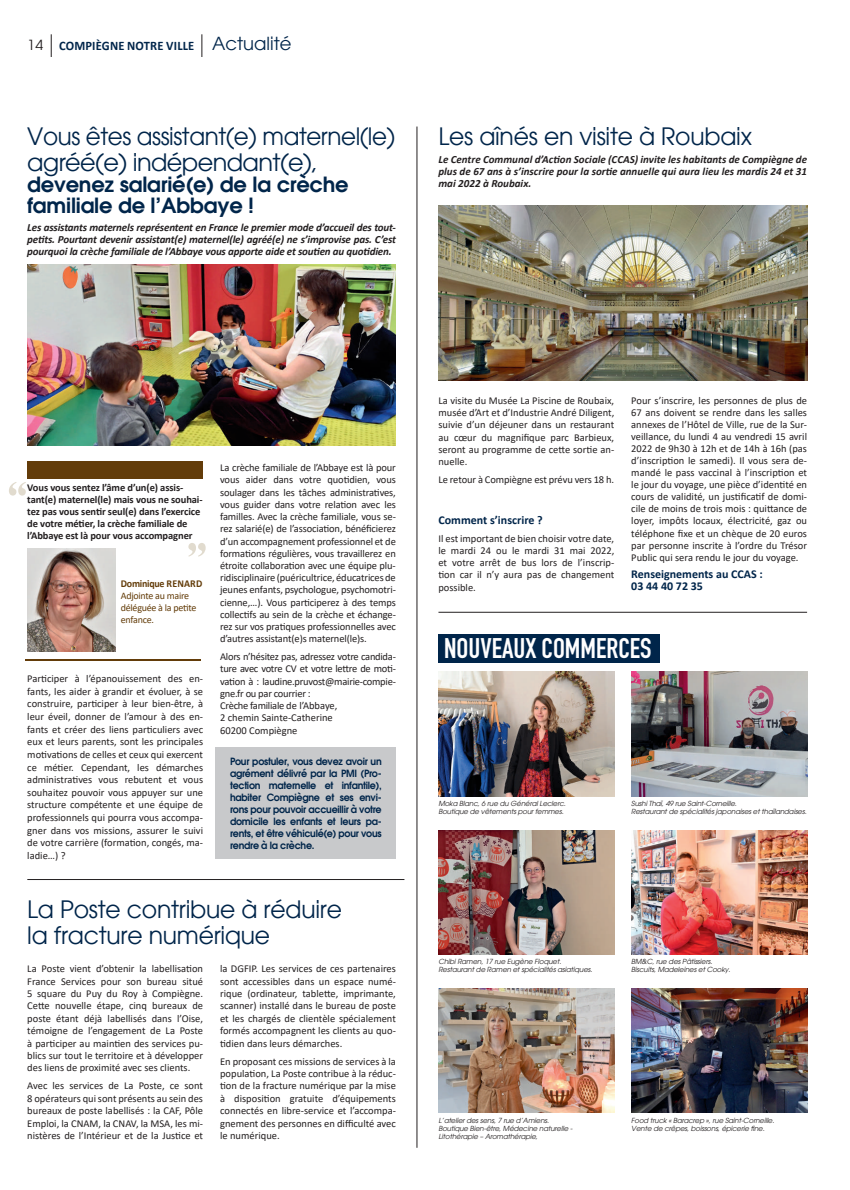
<style>
.page{position:relative;width:850px;height:1190px;background:#fff}
.page>*{position:absolute;margin:0;border:0;box-sizing:border-box;transform-origin:0 0}
.t1{font:28px "DIN Engschrift Std";color:#fff}
.t2{font:24px/26px "Avant Garde";letter-spacing:-.01em;color:#00254a}
.t3{font:24px/26px "Avant Garde";letter-spacing:-.01em;color:#00254a;scale:.96 1}
.t4{font:600 21px/21px "Avant Garde";letter-spacing:-.01em;color:#00254a}
.t5{font:700 13px "Calibri";letter-spacing:.015em;color:#00254a;scale:.96 1}
.t6{font:700 12px/12.1px "Calibri";color:#00254a}
.t7{font:italic 700 11px/12px "Calibri";letter-spacing:-.015em;color:#231f20;text-align:justify}
.t8{font:10.5px/12.4px "Calibri";color:#231f20;text-align:justify}
.t9{font:10.5px/12.2px "Calibri";letter-spacing:-.025em;color:#231f20}
.t10{font:700 10.5px/12px "Calibri";letter-spacing:-.01em;color:#231f20}
.t11{font:700 10.5px "Calibri";letter-spacing:-.025em;color:#633c09;scale:.95 1}
.t12{font:600 10px/12px "Avant Garde";letter-spacing:-.025em;color:#00254a;text-align:justify;scale:.95 1}
.t13{font:10px/12px "Calibri";letter-spacing:-.025em;color:#633c09}
.t14{font:italic 7px/8px "Avant Garde";letter-spacing:-.01em;color:#231f20}
.s1{font-family:"Avant Garde";font-weight:400;font-size:14px;color:#231f20}
.s2{font-family:"Avant Garde";font-weight:400;font-size:18px}
</style>
<div class="page">
<svg style="left:51px;top:34px;width:1px;height:23px"></svg>
<svg style="left:201px;top:34px;width:1px;height:23px"></svg>
<hr style="left:438px;top:612px;width:369px;height:1px;background:#231f20">
<img style="left:438px;top:672px;width:176px;height:124px">
<img style="left:438px;top:830px;width:176px;height:124px">
<img style="left:438px;top:988px;width:176px;height:124px">
<img style="left:631px;top:672px;width:176px;height:124px">
<img style="left:631px;top:830px;width:176px;height:124px">
<img style="left:631px;top:988px;width:176px;height:124px">
<div style="left:438px;top:634px;width:221px;height:28px;background:#00254a"></div>
<img style="left:438px;top:205px;width:369px;height:176px">
<img style="left:27px;top:264px;width:369px;height:182px">
<hr style="left:417px;top:127px;width:1px;height:1021px;background:#231f20">
<hr style="left:27px;top:879px;width:377px;height:1px;background:#231f20">
<div style="left:216px;top:748px;width:180px;height:111px;background:#c8c9cb"></div>
<img style="left:27px;top:549px;width:88px;height:102px">
<div style="left:27px;top:461px;width:176px;height:17px;background:#633c09"></div>
<hr style="left:25px;top:659px;width:176px;height:1px;background:#633c09">
<svg style="left:9px;top:482px;width:17px;height:14px"></svg>
<svg style="left:188px;top:543px;width:18px;height:14px"></svg>
<p class="t5" style="left:28px;top:36px;width:276px"><span class="s1">14</span> COMPIÈGNE NOTRE VILLE <span class="s2">Actualité</span></p>
<h2 class="t3" style="left:27px;top:123px;width:385px">Vous êtes assistant(e) maternel(le) agréé(e) indépendant(e),</h2>
<h3 class="t4" style="left:27px;top:173px;width:323px">devenez salarié(e) de la crèche familiale de l’Abbaye !</h3>
<p class="t7" style="left:27px;top:220px;width:370px">Les assistants maternels représentent en France le premier mode d’accueil des tout&shy;petits. Pourtant devenir assistant(e) maternel(le) agréé(e) ne s’improvise pas. C’est pourquoi la crèche familiale de l’Abbaye vous apporte aide et soutien au quotidien.</p>
<h2 class="t2" style="left:438px;top:123px;width:315px">Les aînés en visite à Roubaix</h2>
<p class="t7" style="left:438px;top:152px;width:370px">Le Centre Communal d’Action Sociale (CCAS) invite les habitants de Compiègne de plus de 67 ans à s’inscrire pour la sortie annuelle qui aura lieu les mardis 24 et 31 mai 2022 à Roubaix.</p>
<p class="t10" style="left:27px;top:481px;width:177px">Vous vous sentez l’âme d’un(e) assis&shy;tant(e) maternel(le) mais vous ne souhai&shy;tez pas vous sentir seul(e) dans l’exercice de votre métier, la crèche familiale de l’Abbaye est là pour vous accompagner</p>
<p class="t11" style="left:121px;top:576px;width:87px">Dominique RENARD</p>
<p class="t13" style="left:121px;top:589px;width:77px">Adjointe au maire déléguée à la petite enfance.</p>
<p class="t8" style="left:27px;top:672px;width:177px">Participer à l’épanouissement des en&shy;fants, les aider à grandir et évoluer, à se construire, participer à leur bien-être, à leur éveil, donner de l’amour à des en&shy;fants et créer des liens particuliers avec eux et leurs parents, sont les principales motivations de celles et ceux qui exercent ce métier. Cependant, les démarches administratives vous rebutent et vous souhaitez pouvoir vous appuyer sur une structure compétente et une équipe de professionnels qui pourra vous accompa&shy;gner dans vos missions, assurer le suivi de votre carrière (formation, congés, ma&shy;ladie…) ?</p>
<p class="t8" style="left:220px;top:461px;width:177px">La crèche familiale de l’Abbaye est là pour vous aider dans votre quotidien, vous soulager dans les tâches administratives, vous guider dans votre relation avec les familles. Avec la crèche familiale, vous se&shy;rez salarié(e) de l’association, bénéficierez d’un accompagnement professionnel et de formations régulières, vous travaillerez en étroite collaboration avec une équipe plu&shy;ridisciplinaire (puéricultrice, éducatrices de jeunes enfants, psychologue, psychomotri&shy;cienne,…). Vous participerez à des temps collectifs au sein de la crèche et échange&shy;rez sur vos pratiques professionnelles avec d’autres assistant(e)s maternel(le)s.</p>
<p class="t9" style="left:220px;top:650px;width:177px">Alors n’hésitez pas, adressez votre candida&shy;ture avec votre CV et votre lettre de moti&shy;vation à : laudine.pruvost@mairie-compie&shy;gne.fr ou par courrier :<br>Crèche familiale de l’Abbaye,<br>2 chemin Sainte-Catherine<br>60200 Compiègne</p>
<p class="t12" style="left:230px;top:755px;width:161px">Pour postuler, vous devez avoir un agrément délivré par la PMI (Pro&shy;tection maternelle et infantile), habiter Compiègne et ses envi&shy;rons pour pouvoir accueillir à votre domicile les enfants et leurs pa&shy;rents, et être véhiculé(e) pour vous rendre à la crèche.</p>
<h2 class="t2" style="left:27px;top:896px;width:316px">La Poste contribue à réduire la fracture numérique</h2>
<p class="t8" style="left:27px;top:962px;width:177px">La Poste vient d’obtenir la labellisation France Services pour son bureau situé 5 square du Puy du Roy à Compiègne.<br>Cette nouvelle étape, cinq bureaux de poste étant déjà labellisés dans l’Oise, témoigne de l’engagement de La Poste à participer au maintien des services pu&shy;blics sur tout le territoire et à développer des liens de proximité avec ses clients.</p>
<p class="t8" style="left:27px;top:1079px;width:177px">Avec les services de La Poste, ce sont 8 opérateurs qui sont présents au sein des bureaux de poste labellisés : la CAF, Pôle Emploi, la CNAM, la CNAV, la MSA, les mi&shy;nistères de l’Intérieur et de la Justice et</p>
<p class="t8" style="left:220px;top:962px;width:177px">la DGFIP. Les services de ces partenaires sont accessibles dans un espace numé&shy;rique (ordinateur, tablette, imprimante, scanner) installé dans le bureau de poste et les chargés de clientèle spécialement formés accompagnent les clients au quo&shy;tidien dans leurs démarches.</p>
<p class="t8" style="left:220px;top:1055px;width:177px">En proposant ces missions de services à la population, La Poste contribue à la réduc&shy;tion de la fracture numérique par la mise à disposition gratuite d’équipements connectés en libre-service et l’accompa&shy;gnement des personnes en difficulté avec le numérique.</p>
<p class="t8" style="left:438px;top:394px;width:177px">La visite du Musée La Piscine de Roubaix, musée d’Art et d’Industrie André Diligent, suivie d’un déjeuner dans un restaurant au cœur du magnifique parc Barbieux, seront au programme de cette sortie an&shy;nuelle.</p>
<p class="t8" style="left:438px;top:473px;width:177px">Le retour à Compiègne est prévu vers 18 h.</p>
<p class="t6" style="left:438px;top:513px;width:106px">Comment s’inscrire ?</p>
<p class="t8" style="left:438px;top:532px;width:177px">Il est important de bien choisir votre date, le mardi 24 ou le mardi 31 mai 2022, et votre arrêt de bus lors de l’inscrip&shy;tion car il n’y aura pas de changement possible.</p>
<p class="t8" style="left:631px;top:394px;width:177px;line-height:12.1px">Pour s’inscrire, les personnes de plus de 67 ans doivent se rendre dans les salles annexes de l’Hôtel de Ville, rue de la Sur&shy;veillance, du lundi 4 au vendredi 15 avril 2022 de 9h30 à 12h et de 14h à 16h (pas d’inscription le samedi). Il vous sera de&shy;mandé le pass vaccinal à l’inscription et le jour du voyage, une pièce d’identité en cours de validité, un justificatif de domi&shy;cile de moins de trois mois : quittance de loyer, impôts locaux, électricité, gaz ou téléphone fixe et un chèque de 20 euros par personne inscrite à l’ordre du Trésor Public qui sera rendu le jour du voyage.</p>
<p class="t6" style="left:631px;top:568px;width:133px">Renseignements au CCAS :<br>03 44 40 72 35</p>
<h1 class="t1" style="left:444px;top:632px;width:209px">NOUVEAUX COMMERCES</h1>
<p class="t14" style="left:438px;top:800px;width:129px">Moka Blanc, 6 rue du Général Leclerc.<br>Boutique de vêtements pour femmes.</p>
<p class="t14" style="left:631px;top:800px;width:177px">Sushi Thaï, 49 rue Saint-Corneille.<br>Restaurant de spécialités japonaises et thaïlandaises.</p>
<p class="t14" style="left:438px;top:958px;width:155px">Chibi Ramen, 17 rue Eugène Floquet.<br>Restaurant de Ramen et spécialités asiatiques.</p>
<p class="t14" style="left:631px;top:958px;width:101px">BM&amp;C, rue des Pâtissiers.<br>Biscuits, Madeleines et Cooky.</p>
<p class="t14" style="left:438px;top:1116px;width:135px">L’atelier des sens, 7 rue d’Amiens.<br>Boutique Bien-être, Médecine naturelle -<br>Litothérapie – Aromathérapie,</p>
<p class="t14" style="left:631px;top:1116px;width:145px">Food truck « Baracrep », rue Saint-Corneille.<br>Vente de crêpes, boissons, épicerie fine.</p>
</div>
